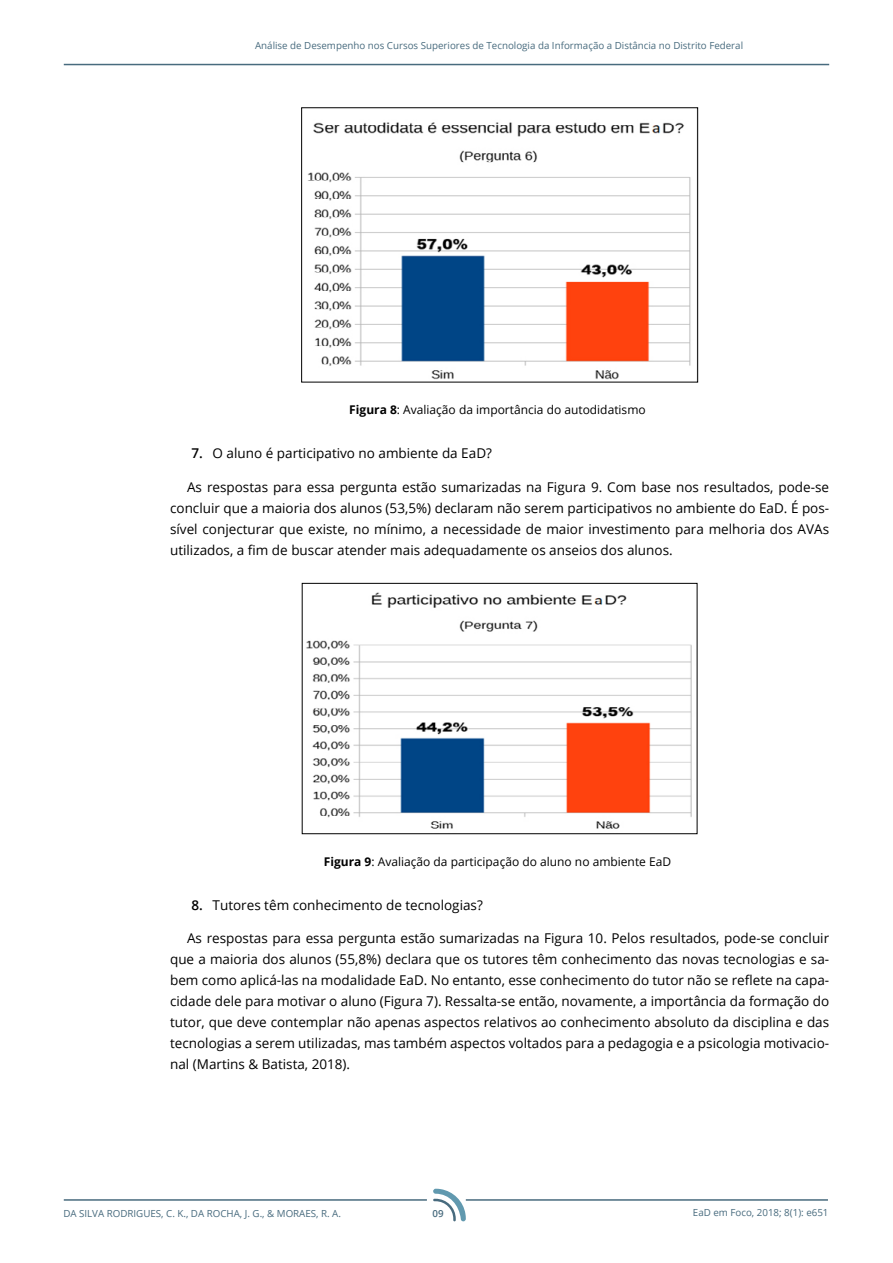
<style>
.page{position:relative;width:893px;height:1263px;background:#fff}
.page>*{position:absolute;margin:0;border:0;box-sizing:border-box;transform-origin:0 0}
.t1{font:13.5px/21px "Open Sans";color:#000;text-align:justify}
.t2{font:12px "Open Sans";color:#000}
.t3{font:9.75px "Open Sans";color:#486b7e}
.t4{font:600 9.75px "Open Sans";color:#486b7e}
.s1{font-weight:700}
.s2{font-weight:600}
</style>
<div class="page">
<hr style="left:64px;top:64px;width:765px;height:1px;background:#486b7e">
<hr style="left:466px;top:1199px;width:362px;height:2px;background:#486b7e">
<svg style="left:433px;top:1189px;width:33px;height:32px"></svg>
<hr style="left:64px;top:1199px;width:363px;height:2px;background:#486b7e">
<img style="left:308px;top:122px;width:383px;height:258px">
<div style="left:301px;top:107px;width:397px;height:275px;border:1px solid #000"></div>
<img style="left:306px;top:592px;width:386px;height:237px">
<div style="left:302px;top:583px;width:395px;height:251px;border:1px solid #000"></div>
<p class="t3" style="left:255px;top:39px;width:489px">Análise de Desempenho nos Cursos Superiores de Tecnologia da Informação a Distância no Distrito Federal</p>
<p class="t2" style="left:349px;top:402px;width:298px"><span class="s1">Figura 8</span>: Avaliação da importância do autodidatismo</p>
<p class="t1" style="left:191px;top:442px;width:302px"><span class="s2">7.</span> O aluno é participativo no ambiente da EaD?</p>
<p class="t1" style="left:170px;top:476px;width:661px;text-indent:17px">As respostas para essa pergunta estão sumarizadas na Figura 9. Com base nos resultados, pode-se concluir que a maioria dos alunos (53,5%) declaram não serem participativos no ambiente do EaD. É pos&shy;sível conjecturar que existe, no mínimo, a necessidade de maior investimento para melhoria dos AVAs utilizados, a fim de buscar atender mais adequadamente os anseios dos alunos.</p>
<p class="t2" style="left:324px;top:853px;width:349px"><span class="s1">Figura 9</span>: Avaliação da participação do aluno no ambiente EaD</p>
<p class="t1" style="left:191px;top:894px;width:293px"><span class="s2">8.</span> Tutores têm conhecimento de tecnologias?</p>
<p class="t1" style="left:170px;top:928px;width:661px;text-indent:17px">As respostas para essa pergunta estão sumarizadas na Figura 10. Pelos resultados, pode-se concluir que a maioria dos alunos (55,8%) declara que os tutores têm conhecimento das novas tecnologias e sa&shy;bem como aplicá-las na modalidade EaD. No entanto, esse conhecimento do tutor não se reflete na capa&shy;cidade dele para motivar o aluno (Figura 7). Ressalta-se então, novamente, a importância da formação do tutor, que deve contemplar não apenas aspectos relativos ao conhecimento absoluto da disciplina e das tecnologias a serem utilizadas, mas também aspectos voltados para a pedagogia e a psicologia motivacio&shy;nal (Martins &amp; Batista, 2018).</p>
<p class="t3" style="left:63px;top:1206px;width:279px">da Si lva Rodri gues, C. K., da Rocha, J. G., &amp; Moraes, R. A.</p>
<p class="t3" style="left:693px;top:1206px;width:137px">EaD em Foco, 2018; 8(1): e651</p>
<p class="t4" style="left:432px;top:1207px;width:13px">09</p>
</div>
